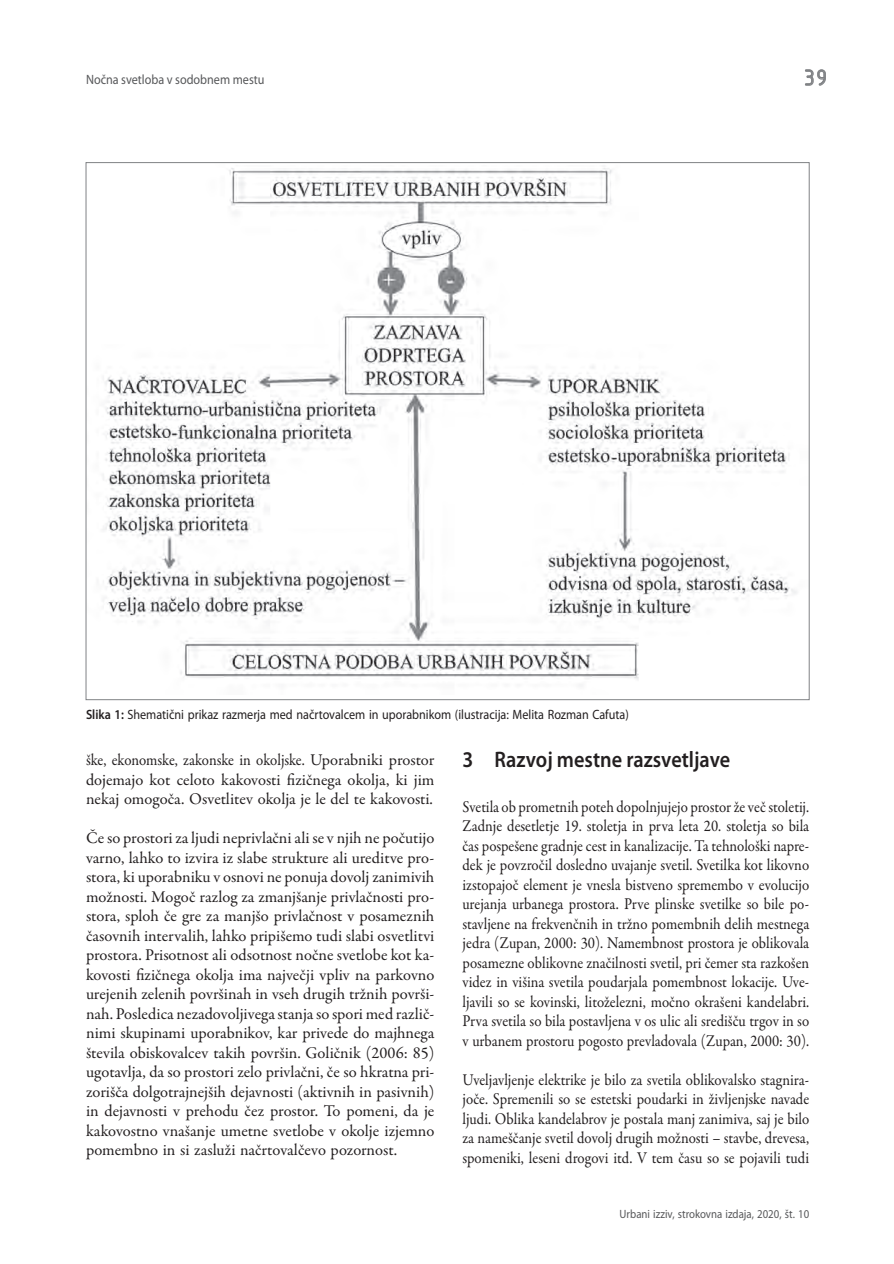
<style>
.page{position:relative;width:894px;height:1264px;background:#fff}
.page>*{position:absolute;margin:0;border:0;box-sizing:border-box;transform-origin:0 0}
.t1{font:24px "ISOCTEUR";color:#808285}
.t2{font:600 22.5px "Myriad Pro";color:#231f20;scale:.9 1}
.t3{font:16.5px/19.5px "Garamond Premr Pro";color:#231f20;text-align:justify;scale:.9 1}
.t4{font:16.5px/19.5px "Garamond Premr Pro";color:#231f20;text-align:justify}
.t5{font:13.5px "Myriad Pro";color:#231f20;scale:.9 1}
.t6{font:13.5px "Myriad Pro";color:#57585a;scale:.9 1}
.t7{font:12px "Myriad Pro";color:#57585a;scale:.9 1}
.s1{font-weight:600}
</style>
<div class="page">
<svg style="left:805px;top:69px;width:21px;height:17px"></svg>
<img style="left:102px;top:168px;width:695px;height:518px">
<p class="t6" style="left:86px;top:73px;width:200px">Nočna svetloba v sodobnem mestu</p>
<h1 class="t1" style="left:800px;top:62px;width:31px">39</h1>
<p class="t5" style="left:86px;top:706px;width:604px"><span class="s1">Slika 1:</span> Shematični prikaz razmerja med načrtovalcem in uporabnikom (ilustracija: Melita Rozman Cafuta)</p>
<p class="t3" style="left:86px;top:750px;width:388px">ške, ekonomske, zakonske in okoljske. Uporabniki prostor dojemajo kot celoto kakovosti fizičnega okolja, ki jim nekaj omogoča. Osvetlitev okolja je le del te kakovosti.</p>
<p class="t4" style="left:86px;top:828px;width:350px">Če so prostori za ljudi neprivlačni ali se v njih ne počutijo varno, lahko to izvira iz slabe strukture ali ureditve pro&shy;stora, ki uporabniku v osnovi ne ponuja dovolj zanimivih možnosti. Mogoč razlog za zmanjšanje privlačnosti pro&shy;stora, sploh če gre za manjšo privlačnost v posameznih časovnih intervalih, lahko pripišemo tudi slabi osvetlitvi prostora. Prisotnost ali odsotnost nočne svetlobe kot ka&shy;kovosti fizičnega okolja ima največji vpliv na parkovno urejenih zelenih površinah in vseh drugih tržnih površi&shy;nah. Posledica nezadovoljivega stanja so spori med različ&shy;nimi skupinami uporabnikov, kar privede do majhnega števila obiskovalcev takih površin. Goličnik (2006: 85) ugotavlja, da so prostori zelo privlačni, če so hkratna pri&shy;zorišča dolgotrajnejših dejavnosti (aktivnih in pasivnih) in dejavnosti v prehodu čez prostor. To pomeni, da je kakovostno vnašanje umetne svetlobe v okolje izjemno pomembno in si zasluži načrtovalčevo pozornost.</p>
<h2 class="t2" style="left:462px;top:744px;width:299px">3 Razvoj mestne razsvetljave</h2>
<p class="t3" style="left:462px;top:797px;width:387px">Svetila ob prometnih poteh dopolnjujejo prostor že več stoletij.<br>Zadnje desetletje 19. stoletja in prva leta 20. stoletja so bila čas pospešene gradnje cest in kanalizacije. Ta tehnološki napre&shy;dek je povzročil dosledno uvajanje svetil. Svetilka kot likovno izstopajoč element je vnesla bistveno spremembo v evolucijo urejanja urbanega prostora. Prve plinske svetilke so bile po&shy;stavljene na frekvenčnih in tržno pomembnih delih mestnega jedra (Zupan, 2000: 30). Namembnost prostora je oblikovala posamezne oblikovne značilnosti svetil, pri čemer sta razkošen videz in višina svetila poudarjala pomembnost lokacije. Uve&shy;ljavili so se kovinski, litoželezni, močno okrašeni kandelabri.<br>Prva svetila so bila postavljena v os ulic ali središču trgov in so v urbanem prostoru pogosto prevladovala (Zupan, 2000: 30).</p>
<p class="t3" style="left:462px;top:1070px;width:387px">Uveljavljenje elektrike je bilo za svetila oblikovalsko stagnira&shy;joče. Spremenili so se estetski poudarki in življenjske navade ljudi. Oblika kandelabrov je postala manj zanimiva, saj je bilo za nameščanje svetil dovolj drugih možnosti – stavbe, drevesa, spomeniki, leseni drogovi itd. V tem času so se pojavili tudi</p>
<p class="t7" style="left:619px;top:1207px;width:212px">Urbani izziv, strokovna izdaja, 2020, št. 10</p>
</div>
